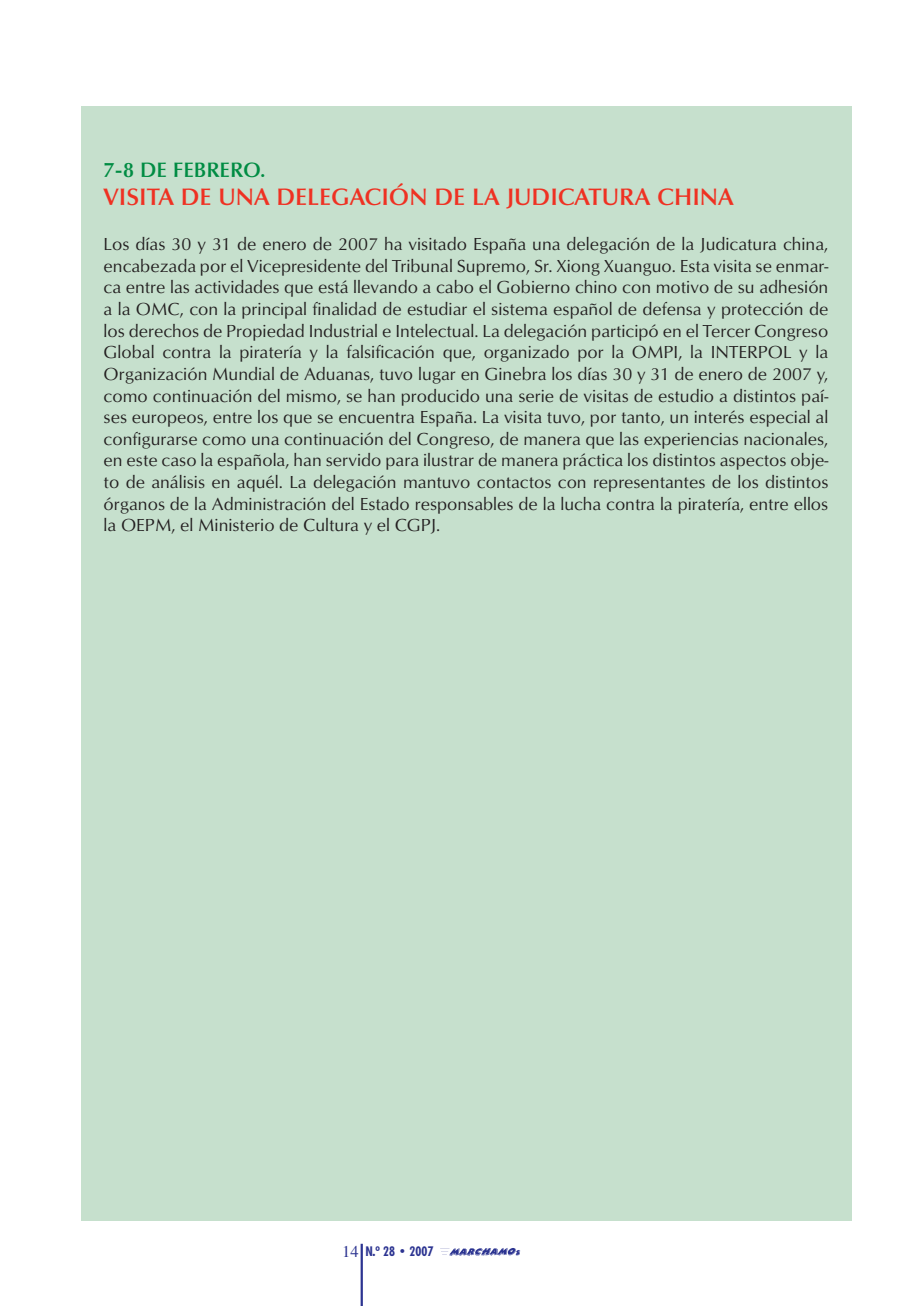
<style>
.page{position:relative;width:915px;height:1306px;background:#fff}
.page>*{position:absolute;margin:0;border:0;box-sizing:border-box;transform-origin:0 0}
.t1{font:600 24px "Optima";color:#ef3122}
.t2{font:600 21px "Optima";color:#008c43}
.t3{font:18px/21.6px "Optima";color:#231f20;text-align:justify}
.t4{font:700 condensed 13.5px "Futura BT";color:#2c3491}
.s1{font-family:"Times";font-weight:400;font-stretch:normal;font-size:16.5px}
</style>
<div class="page">
<hr style="left:360px;top:1243px;width:3px;height:62px;background:#2c3491">
<img style="left:440px;top:1248px;width:81px;height:8px">
<div style="left:81px;top:107px;width:769px;height:1114px;background:#c6e0cd"></div>
<p class="t2" style="left:104px;top:161px;width:163px">7-8 DE FEBRERO.</p>
<h1 class="t1" style="left:104px;top:187px;width:631px">VISITA DE UNA DELEGACIÓN DE LA JUDICATURA CHINA</h1>
<p class="t3" style="left:104px;top:234px;width:726px">Los días 30 y 31 de enero de 2007 ha visitado España una delegación de la Judicatura china, encabezada por el Vicepresidente del Tribunal Supremo, Sr. Xiong Xuanguo. Esta visita se enmar&shy;ca entre las actividades que está llevando a cabo el Gobierno chino con motivo de su adhesión a la OMC, con la principal finalidad de estudiar el sistema español de defensa y protección de los derechos de Propiedad Industrial e Intelectual. La delegación participó en el Tercer Congreso Global contra la piratería y la falsificación que, organizado por la OMPI, la INTERPOL y la Organización Mundial de Aduanas, tuvo lugar en Ginebra los días 30 y 31 de enero de 2007 y, como continuación del mismo, se han producido una serie de visitas de estudio a distintos paí&shy;ses europeos, entre los que se encuentra España. La visita tuvo, por tanto, un interés especial al configurarse como una continuación del Congreso, de manera que las experiencias nacionales, en este caso la española, han servido para ilustrar de manera práctica los distintos aspectos obje&shy;to de análisis en aquél. La delegación mantuvo contactos con representantes de los distintos órganos de la Administración del Estado responsables de la lucha contra la piratería, entre ellos la OEPM, el Ministerio de Cultura y el CGPJ.</p>
<p class="t4" style="left:342px;top:1244px;width:93px"><span class="s1">14</span> N.º 28 • 2007</p>
</div>
